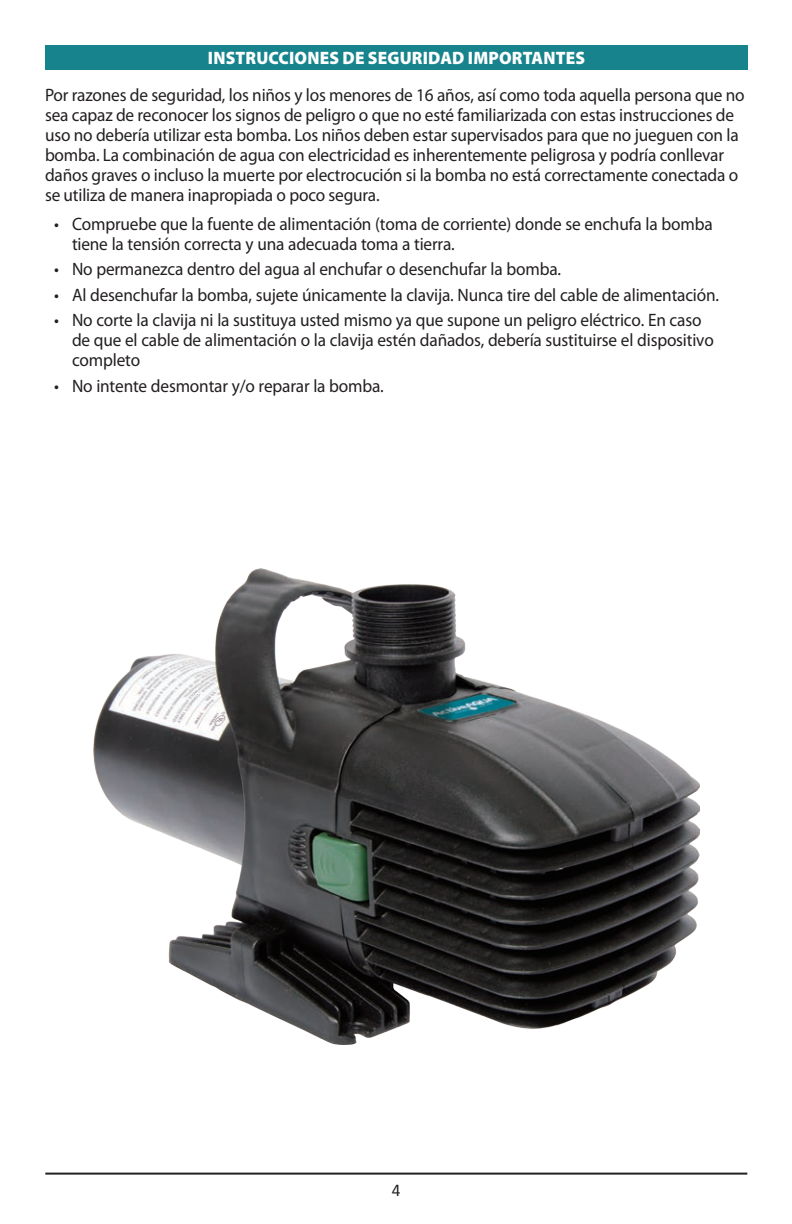
<style>
.page{position:relative;width:792px;height:1224px;background:#fff}
.page>*{position:absolute;margin:0;border:0;box-sizing:border-box;transform-origin:0 0}
.t1{font:18px/20px "Myriad Pro";letter-spacing:-.01em;color:#231f20;scale:.96 1}
.t2{font:900 18px "Myriad Pro";letter-spacing:.01em;color:#fff;scale:.96 1}
.t3{font:18px "Calibri";color:#231f20;scale:.96 1}
</style>
<div class="page">
<div style="left:45px;top:45px;width:703px;height:24px;background:#16838d"></div>
<img style="left:94px;top:569px;width:605px;height:475px">
<hr style="left:45px;top:1173px;width:702px;height:2px;background:#231f20">
<p class="t2" style="left:208px;top:48px;width:394px">INSTRUCCIONES DE SEGURIDAD IMPORTANTES</p>
<p class="t1" style="left:45px;top:85px;width:730px">Por razones de seguridad, los niños y los menores de 16 años, así como toda aquella persona que no sea capaz de reconocer los signos de peligro o que no esté familiarizada con estas instrucciones de uso no debería utilizar esta bomba. Los niños deben estar supervisados para que no jueguen con la bomba. La combinación de agua con electricidad es inherentemente peligrosa y podría conllevar daños graves o incluso la muerte por electrocución si la bomba no está correctamente conectada o se utiliza de manera inapropiada o poco segura.</p>
<p class="t1" style="left:72px;top:214px;width:669px;text-indent:-18px">• Compruebe que la fuente de alimentación (toma de corriente) donde se enchufa la bomba tiene la tensión correcta y una adecuada toma a tierra.</p>
<p class="t1" style="left:54px;top:260px;width:530px">• No permanezca dentro del agua al enchufar o desenchufar la bomba.</p>
<p class="t1" style="left:54px;top:285px;width:694px">• Al desenchufar la bomba, sujete únicamente la clavija. Nunca tire del cable de alimentación.</p>
<p class="t1" style="left:72px;top:310px;width:670px;text-indent:-18px">• No corte la clavija ni la sustituya usted mismo ya que supone un peligro eléctrico. En caso de que el cable de alimentación o la clavija estén dañados, debería sustituirse el dispositivo completo</p>
<p class="t1" style="left:54px;top:376px;width:345px">• No intente desmontar y/o reparar la bomba.</p>
<p class="t3" style="left:392px;top:1179px;width:11px">4</p>
</div>
